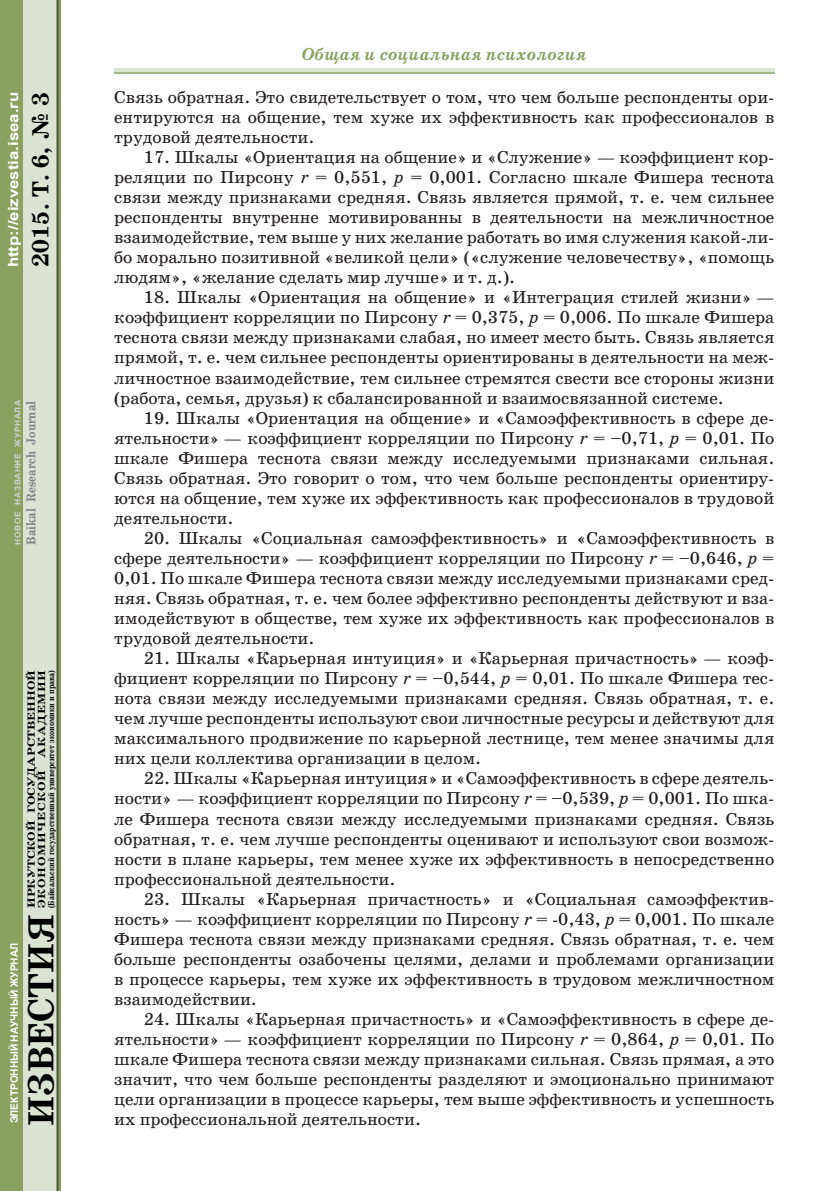
<style>
.page{position:relative;width:834px;height:1191px;background:#fff}
.page>*{position:absolute;margin:0;border:0;box-sizing:border-box;transform-origin:0 0}
.t1{font:700 36.75px "School Book C";color:#000}
.t2{font:700 23.62px "School Book C";color:#000}
.t3{font:17.5px/20.1px "School Book C";color:#231f20;text-align:justify}
.t4{font:italic 700 17.5px "School Book C";color:#89a260}
.t5{font:700 14px "Arial";color:#fff;scale:1.2 1}
.t6{font:700 13.12px "School Book C";color:#808285;scale:.9 1}
.t7{font:700 10.5px/10.5px "School Book C";color:#000;scale:1.25 1}
.t8{font:700 10.15px "Arial";color:#fff}
.t9{font:700 8.75px "School Book C";color:#000;scale:.85 1}
.t10{font:700 7.88px "Arial";letter-spacing:.075em;color:#d1d2d4;scale:1.07 1}
.s1{font-style:italic}
</style>
<div class="page">
<img style="left:0;top:0;width:61px;height:1191px">
<div style="left:114px;top:68px;width:660px;height:5px;background:#dbe4d3"></div>
<hr style="left:114px;top:72px;width:660px;height:2px;background:#89a260">
<p class="t5" style="left:4px;top:267px;width:148px;rotate:-90deg">http://eizvestia.isea.ru</p>
<h2 class="t2" style="left:27px;top:267px;width:176px;rotate:-90deg">2015. Т. 6, № 3</h2>
<p class="t10" style="left:13px;top:544px;width:137px;rotate:-90deg">НОВОЕ НАЗВАНИЕ ЖУРНАЛА</p>
<p class="t6" style="left:24px;top:544px;width:161px;rotate:-90deg">Baikal Research Journal</p>
<p class="t7" style="left:26px;top:908px;width:192px;rotate:-90deg">ИРКУТСКОЙ ГОСУДАРСТВЕННОЙ<br>ЭКОНОМИЧЕСКОЙ АКАДЕМИИ</p>
<p class="t9" style="left:46px;top:908px;width:282px;rotate:-90deg">(Байкальский государственный университет экономики и права)</p>
<p class="t8" style="left:8px;top:1123px;width:182px;rotate:-90deg">ЭЛЕКТРОННЫЙ НАУЧНЫЙ ЖУРНАЛ</p>
<h1 class="t1" style="left:21px;top:1125px;width:213px;rotate:-90deg">ИЗВЕСТИЯ</h1>
<p class="t4" style="left:301px;top:45px;width:286px">Общая и социальная психология</p>
<p class="t3" style="left:114px;top:87px;width:661px">Связь обратная. Это свидетельствует о том, что чем больше респонденты ори&shy;ентируются на общение, тем хуже их эффективность как профессионалов в трудовой деятельности.</p>
<p class="t3" style="left:114px;top:147px;width:661px;text-indent:30px">17. Шкалы «Ориентация на общение» и «Служение» — коэффициент кор&shy;реляции по Пирсону <span class="s1">r</span> = 0,551, <span class="s1">p</span> = 0,001. Согласно шкале Фишера теснота связи между признаками средняя. Связь является прямой, т. е. чем сильнее респонденты внутренне мотивированны в деятельности на межличностное взаимодействие, тем выше у них желание работать во имя служения какой-ли&shy;бо морально позитивной «великой цели» («служение человечеству», «помощь людям», «желание сделать мир лучше» и т. д.).</p>
<p class="t3" style="left:114px;top:287px;width:661px;text-indent:30px">18. Шкалы «Ориентация на общение» и «Интеграция стилей жизни» — коэффициент корреляции по Пирсону <span class="s1">r</span> = 0,375, <span class="s1">p</span> = 0,006. По шкале Фишера теснота связи между признаками слабая, но имеет место быть. Связь является прямой, т. е. чем сильнее респонденты ориентированы в деятельности на меж&shy;личностное взаимодействие, тем сильнее стремятся свести все стороны жизни (работа, семья, друзья) к сбалансированной и взаимосвязанной системе.</p>
<p class="t3" style="left:114px;top:408px;width:661px;text-indent:30px">19. Шкалы «Ориентация на общение» и «Самоэффективность в сфере де&shy;ятельности» — коэффициент корреляции по Пирсону <span class="s1">r</span> = –0,71, <span class="s1">p</span> = 0,01. По шкале Фишера теснота связи между исследуемыми признаками сильная.<br>Связь обратная. Это говорит о том, что чем больше респонденты ориентиру&shy;ются на общение, тем хуже их эффективность как профессионалов в трудовой деятельности.</p>
<p class="t3" style="left:114px;top:528px;width:661px;text-indent:30px">20. Шкалы «Социальная самоэффективность» и «Самоэффективность в сфере деятельности» — коэффициент корреляции по Пирсону <span class="s1">r</span> = –0,646, <span class="s1">p</span> = 0,01. По шкале Фишера теснота связи между исследуемыми признаками сред&shy;няя. Связь обратная, т. е. чем более эффективно респонденты действуют и вза&shy;имодействуют в обществе, тем хуже их эффективность как профессионалов в трудовой деятельности.</p>
<p class="t3" style="left:114px;top:648px;width:661px;text-indent:30px">21. Шкалы «Карьерная интуиция» и «Карьерная причастность» — коэф&shy;фициент корреляции по Пирсону <span class="s1">r</span> = –0,544, <span class="s1">p</span> = 0,01. По шкале Фишера тес&shy;нота связи между исследуемыми признаками средняя. Связь обратная, т. е. чем лучше респонденты используют свои личностные ресурсы и действуют для максимального продвижение по карьерной лестнице, тем менее значимы для них цели коллектива организации в целом.</p>
<p class="t3" style="left:114px;top:768px;width:661px;text-indent:30px">22. Шкалы «Карьерная интуиция» и «Самоэффективность в сфере деятель&shy;ности» — коэффициент корреляции по Пирсону <span class="s1">r</span> = –0,539, <span class="s1">p</span> = 0,001. По шка&shy;ле Фишера теснота связи между исследуемыми признаками средняя. Связь обратная, т. е. чем лучше респонденты оценивают и используют свои возмож&shy;ности в плане карьеры, тем менее хуже их эффективность в непосредственно профессиональной деятельности.</p>
<p class="t3" style="left:114px;top:889px;width:661px;text-indent:30px">23. Шкалы «Карьерная причастность» и «Социальная самоэффектив&shy;ность» — коэффициент корреляции по Пирсону <span class="s1">r</span> = -0,43, <span class="s1">p</span> = 0,001. По шкале Фишера теснота связи между признаками средняя. Связь обратная, т. е. чем больше респонденты озабочены целями, делами и проблемами организации в процессе карьеры, тем хуже их эффективность в трудовом межличностном взаимодействии.</p>
<p class="t3" style="left:114px;top:1009px;width:661px;text-indent:30px">24. Шкалы «Карьерная причастность» и «Самоэффективность в сфере де&shy;ятельности» — коэффициент корреляции по Пирсону <span class="s1">r</span> = 0,864, <span class="s1">p</span> = 0,01. По шкале Фишера теснота связи между признаками сильная. Связь прямая, а это значит, что чем больше респонденты разделяют и эмоционально принимают цели организации в процессе карьеры, тем выше эффективность и успешность их профессиональной деятельности.</p>
</div>
